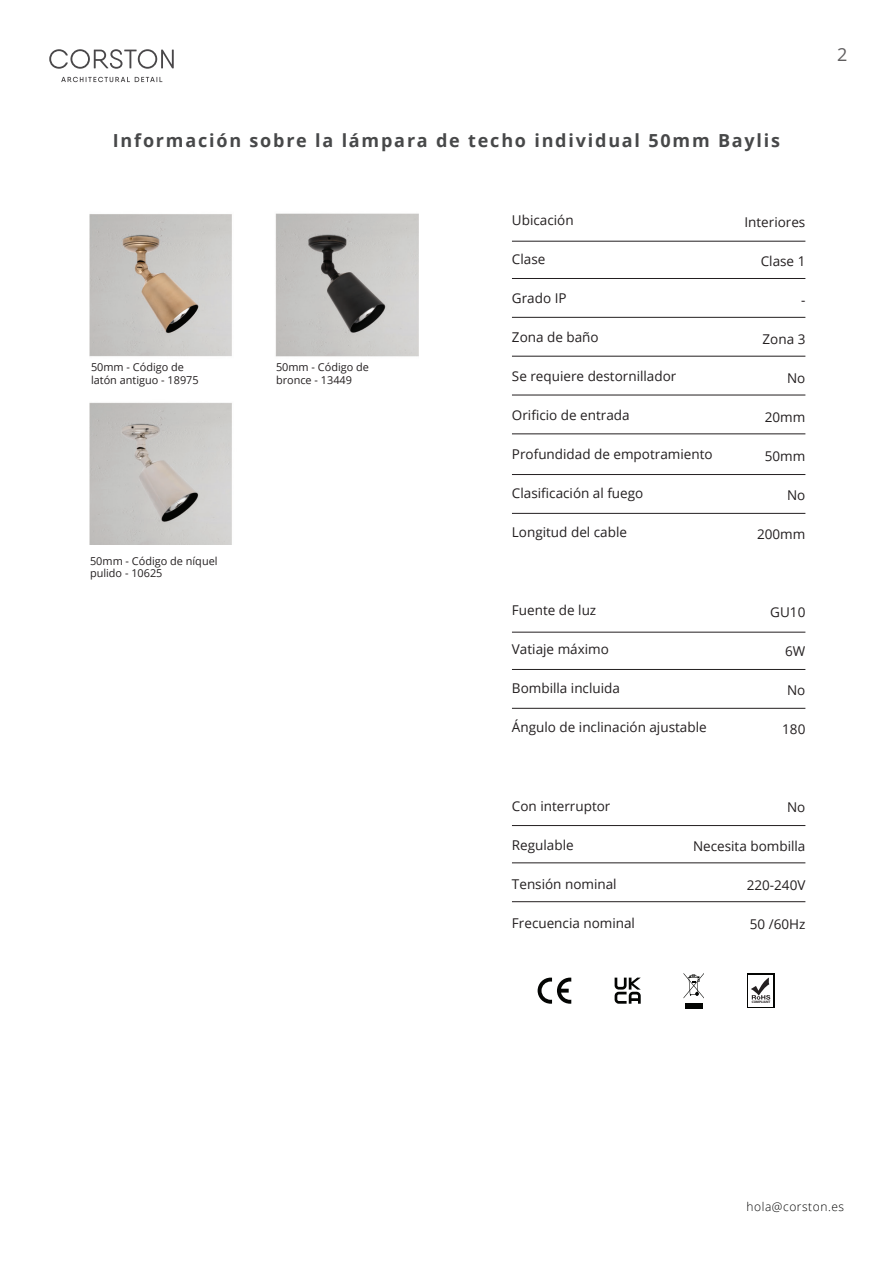
<style>
.page{position:relative;width:893px;height:1263px;background:#fff}
.page>*{position:absolute;margin:0;border:0;box-sizing:border-box;transform-origin:0 0}
.t1{font:700 18px "Open Sans";letter-spacing:.1em;color:#474849}
.t2{font:18px "Open Sans";color:#5f5d5e}
.t3{font:13.5px "Open Sans";color:#231f20}
.t4{font:300 12px "Open Sans";letter-spacing:.045em;color:#050504}
.t5{font:10.95px/12.5px "Open Sans";color:#231f20}
.t6{font:700 3.45px "Myriad Pro";color:#231f20}
</style>
<div class="page">
<img style="left:90px;top:213px;width:328px;height:332px">
<div style="left:747px;top:973px;width:27px;height:35px;background:#040503"></div>
<div style="left:748px;top:975px;width:25px;height:32px;background:#fff"></div>
<svg style="left:538px;top:977px;width:33px;height:27px"></svg>
<svg style="left:615px;top:977px;width:26px;height:27px"></svg>
<div style="left:685px;top:1003px;width:17px;height:5px;background:#040503"></div>
<svg style="left:683px;top:973px;width:21px;height:25px"></svg>
<svg style="left:751px;top:977px;width:19px;height:23px"></svg>
<hr style="left:512px;top:241px;width:293px;height:1px;background:#231f20">
<hr style="left:512px;top:278px;width:293px;height:1px;background:#231f20">
<hr style="left:512px;top:317px;width:293px;height:1px;background:#231f20">
<hr style="left:512px;top:356px;width:293px;height:1px;background:#231f20">
<hr style="left:512px;top:395px;width:293px;height:1px;background:#231f20">
<hr style="left:512px;top:434px;width:293px;height:1px;background:#231f20">
<hr style="left:512px;top:474px;width:293px;height:1px;background:#231f20">
<hr style="left:512px;top:513px;width:293px;height:1px;background:#231f20">
<hr style="left:512px;top:632px;width:293px;height:1px;background:#231f20">
<hr style="left:512px;top:669px;width:293px;height:1px;background:#231f20">
<hr style="left:512px;top:708px;width:293px;height:1px;background:#231f20">
<hr style="left:512px;top:825px;width:293px;height:1px;background:#231f20">
<hr style="left:512px;top:862px;width:293px;height:1px;background:#231f20">
<hr style="left:512px;top:901px;width:293px;height:1px;background:#231f20">
<svg style="left:49px;top:49px;width:125px;height:33px"></svg>
<h1 class="t1" style="left:113px;top:128px;width:669px">Información sobre la lámpara de techo individual 50mm Baylis</h1>
<p class="t5" style="left:91px;top:361px;width:109px">50mm - Código de latón antiguo - 18975</p>
<p class="t5" style="left:276px;top:361px;width:94px">50mm - Código de bronce - 13449</p>
<p class="t5" style="left:90px;top:554px;width:129px">50mm - Código de níquel pulido - 10625</p>
<p class="t3" style="left:512px;top:211px;width:63px">Ubicación</p>
<p class="t3" style="left:512px;top:250px;width:35px">Clase</p>
<p class="t3" style="left:512px;top:289px;width:56px">Grado IP</p>
<p class="t3" style="left:512px;top:328px;width:88px">Zona de baño</p>
<p class="t3" style="left:512px;top:367px;width:166px">Se requiere destornillador</p>
<p class="t3" style="left:512px;top:406px;width:119px">Orificio de entrada</p>
<p class="t3" style="left:512px;top:445px;width:202px">Profundidad de empotramiento</p>
<p class="t3" style="left:512px;top:484px;width:133px">Clasificación al fuego</p>
<p class="t3" style="left:512px;top:523px;width:117px">Longitud del cable</p>
<p class="t3" style="left:512px;top:601px;width:86px">Fuente de luz</p>
<p class="t3" style="left:512px;top:640px;width:98px">Vatiaje máximo</p>
<p class="t3" style="left:512px;top:679px;width:110px">Bombilla incluida</p>
<p class="t3" style="left:512px;top:718px;width:196px">Ángulo de inclinación ajustable</p>
<p class="t3" style="left:744px;top:213px;width:62px">Interiores</p>
<p class="t3" style="left:761px;top:252px;width:46px">Clase 1</p>
<p class="t3" style="left:801px;top:291px;width:6px">-</p>
<p class="t3" style="left:762px;top:330px;width:44px">Zona 3</p>
<p class="t3" style="left:787px;top:369px;width:20px">No</p>
<p class="t3" style="left:765px;top:408px;width:42px">20mm</p>
<p class="t3" style="left:765px;top:447px;width:42px">50mm</p>
<p class="t3" style="left:787px;top:486px;width:20px">No</p>
<p class="t3" style="left:757px;top:525px;width:50px">200mm</p>
<p class="t3" style="left:770px;top:603px;width:37px">GU10</p>
<p class="t3" style="left:785px;top:642px;width:22px">6W</p>
<p class="t3" style="left:787px;top:681px;width:20px">No</p>
<p class="t3" style="left:782px;top:720px;width:25px">180</p>
<p class="t3" style="left:512px;top:796px;width:100px">Con interruptor</p>
<p class="t3" style="left:512px;top:835px;width:63px">Regulable</p>
<p class="t3" style="left:512px;top:874px;width:106px">Tensión nominal</p>
<p class="t3" style="left:512px;top:913px;width:125px">Frecuencia nominal</p>
<p class="t3" style="left:787px;top:798px;width:20px">No</p>
<p class="t3" style="left:693px;top:837px;width:114px">Necesita bombilla</p>
<p class="t3" style="left:747px;top:876px;width:60px">220-240V</p>
<p class="t3" style="left:750px;top:915px;width:57px">50 /60Hz</p>
<p class="t6" style="left:752px;top:1000px;width:20px">COMPLIANT</p>
<h1 class="t2" style="left:837px;top:42px;width:12px">2</h1>
<p class="t4" style="left:747px;top:1199px;width:99px">hola@corston.es</p>
</div>
